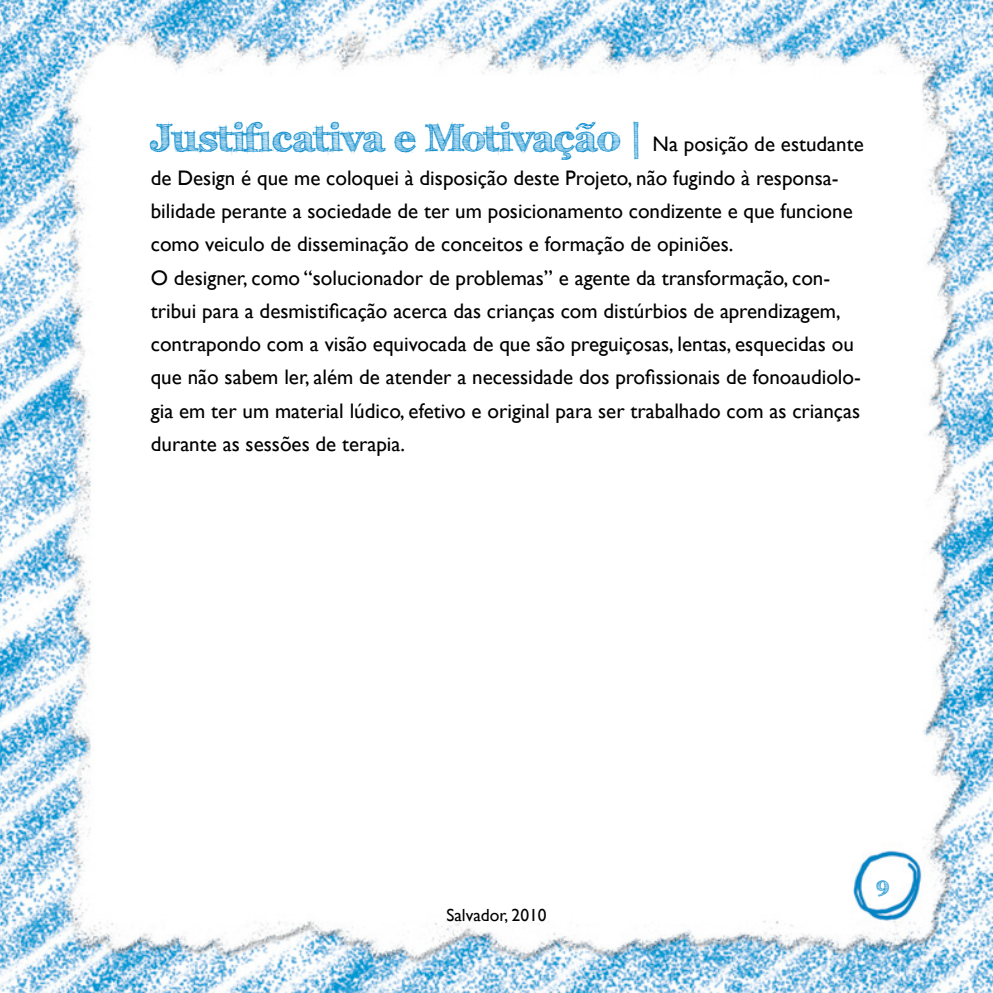
<style>
.page{position:relative;width:993px;height:993px;background:#fff}
.page>*{position:absolute;margin:0;border:0;box-sizing:border-box;transform-origin:0 0}
.t1{font:700 38.5px "FFF Tusj";color:#0086cb}
.t2{font:21px/33.2px "Gill Sans";color:#000}
.t3{font:700 21px "FFF Tusj";color:#0086cb}
.t4{font:17.5px "Gill Sans";color:#000}
.s1{font-family:"Gill Sans";font-weight:400;font-size:21px;color:#000}
</style>
<div class="page">
<img style="left:0;top:0;width:992px;height:992px">
<h1 class="t1" style="left:151px;top:115px;width:714px">Justificativa e Motivação | <span class="s1">Na posição de estudante</span></h1>
<p class="t2" style="left:151px;top:161px;width:711px">de Design é que me coloquei à disposição deste Projeto, não fugindo à responsa&shy;bilidade perante a sociedade de ter um posicionamento condizente e que funcione como veiculo de disseminação de conceitos e formação de opiniões.<br>O designer, como “solucionador de problemas” e agente da transformação, con&shy;tribui para a desmistificação acerca das crianças com distúrbios de aprendizagem, contrapondo com a visão equivocada de que são preguiçosas, lentas, esquecidas ou que não sabem ler, além de atender a necessidade dos profissionais de fonoaudiolo&shy;gia em ter um material lúdico, efetivo e original para ser trabalhado com as crianças durante as sessões de terapia.</p>
<p class="t4" style="left:446px;top:904px;width:102px">Salvador, 2010</p>
<p class="t3" style="left:875px;top:871px;width:15px">9</p>
</div>
